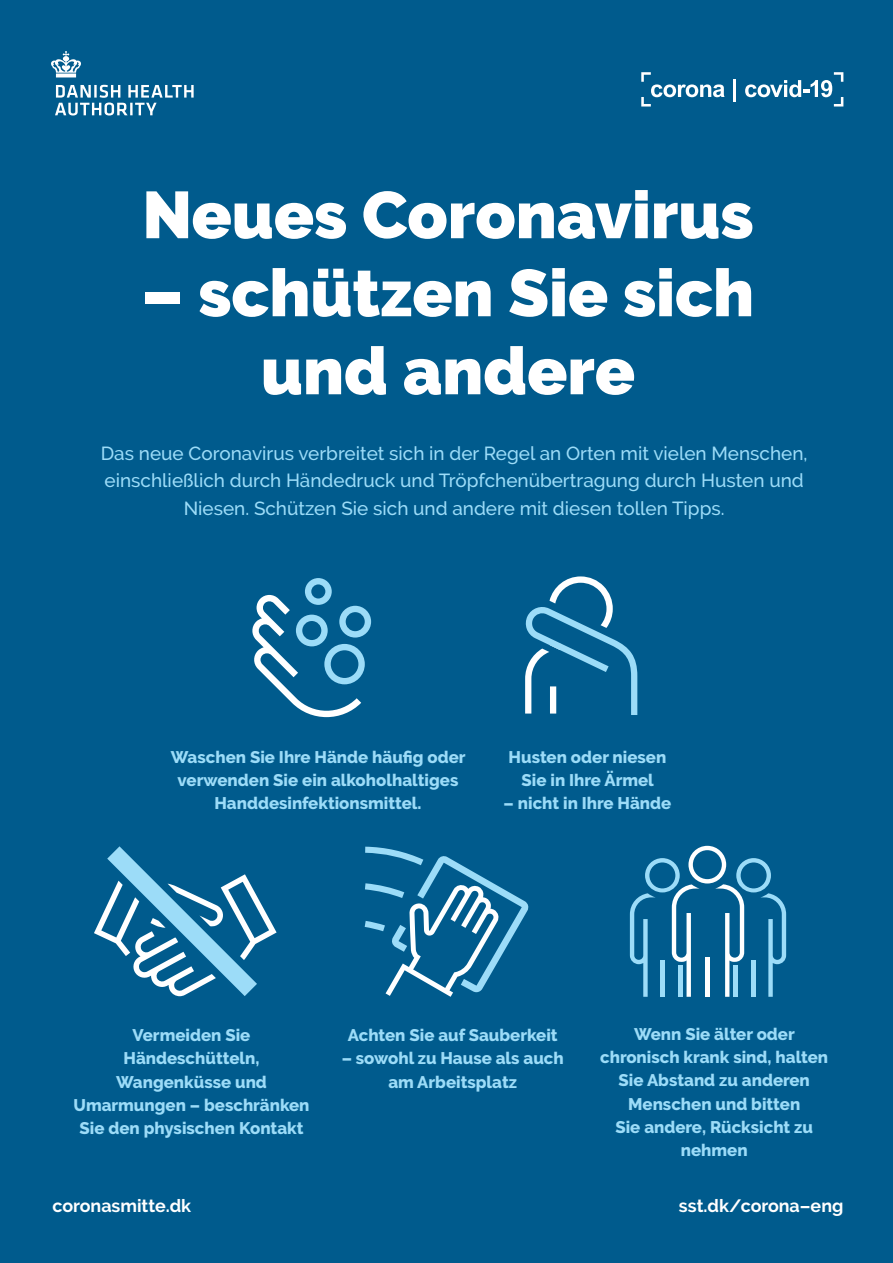
<style>
.page{position:relative;width:893px;height:1263px;background:#005b8d}
.page>*{position:absolute;margin:0;border:0;box-sizing:border-box;transform-origin:0 0}
.t1{font:900 66px/78px "Raleway";color:#fff;text-align:center}
.t2{font:500 18.9px/27.3px "Raleway";color:#9cdcf8;text-align:center}
.t3{font:700 17.85px "Raleway";color:#fff}
.t4{font:800 16.8px/23.1px "Raleway";color:#9cdcf8;text-align:center}
</style>
<div class="page">
<svg style="left:630px;top:846px;width:156px;height:151px"></svg>
<svg style="left:365px;top:847px;width:163px;height:150px"></svg>
<svg style="left:525px;top:576px;width:112px;height:139px"></svg>
<svg style="left:94px;top:846px;width:183px;height:150px"></svg>
<svg style="left:252px;top:578px;width:119px;height:139px"></svg>
<svg style="left:641px;top:72px;width:84px;height:35px"></svg>
<hr style="left:733px;top:80px;width:3px;height:22px;background:#fff">
<svg style="left:745px;top:72px;width:98px;height:35px"></svg>
<svg style="left:51px;top:51px;width:30px;height:26px"></svg>
<svg style="left:55px;top:85px;width:139px;height:31px"></svg>
<h1 class="t1" style="left:142px;top:176px;width:613px">Neues Coronavirus</h1>
<h1 class="t1" style="left:142px;top:254px;width:614px">– schützen Sie sich und andere</h1>
<p class="t2" style="left:101px;top:440px;width:708px">Das neue Coronavirus verbreitet sich in der Regel an Orten mit vielen Menschen, einschließlich durch Händedruck und Tröpfchenübertragung durch Husten und<br>Niesen. Schützen Sie sich und andere mit diesen tollen Tipps.</p>
<p class="t4" style="left:171px;top:745px;width:296px">Waschen Sie Ihre Hände häufig oder verwenden Sie ein alkoholhaltiges<br>Handdesinfektionsmittel.</p>
<p class="t4" style="left:509px;top:745px;width:159px">Husten oder niesen<br>Sie in Ihre Ärmel</p>
<p class="t4" style="left:504px;top:792px;width:169px">– nicht in Ihre Hände</p>
<p class="t4" style="left:73px;top:1024px;width:238px">Vermeiden Sie<br>Händeschütteln,<br>Wangenküsse und<br>Umarmungen – beschränken<br>Sie den physischen Kontakt</p>
<p class="t4" style="left:600px;top:1023px;width:230px">Wenn Sie älter oder chronisch krank sind, halten<br>Sie Abstand zu anderen<br>Menschen und bitten<br>Sie andere, Rücksicht zu nehmen</p>
<p class="t4" style="left:348px;top:1024px;width:211px">Achten Sie auf Sauberkeit</p>
<p class="t4" style="left:342px;top:1047px;width:224px">– sowohl zu Hause als auch am Arbeitsplatz</p>
<p class="t3" style="left:52px;top:1195px;width:140px">coronasmitte.dk</p>
<p class="t3" style="left:679px;top:1195px;width:166px">sst.dk/corona–eng</p>
</div>
